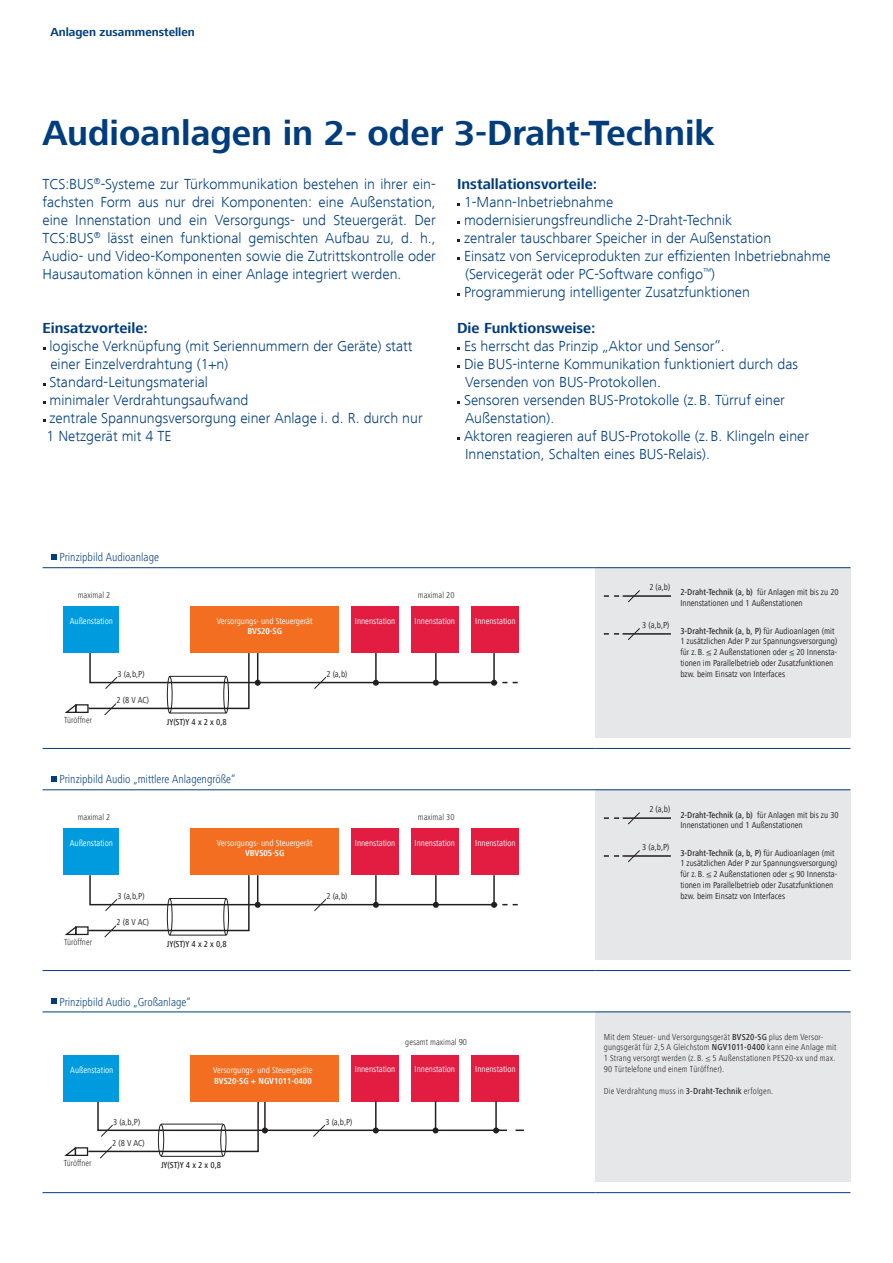
<style>
.page{position:relative;width:893px;height:1263px;background:#fff}
.page>*{position:absolute;margin:0;border:0;box-sizing:border-box;transform-origin:0 0}
.t1{font:700 36px "Frutiger Next LT";color:#013d7d}
.t2{font:300 15px/18px "Frutiger Next LT";color:#013d7d}
.t3{font:700 15px "Frutiger Next LT";color:#013d7d}
.t4{font:300 condensed 12px "Frutiger Next LT";color:#013d7d}
.t5{font:700 12px "Frutiger Next LT";color:#013d7d}
.t6{font:condensed 9px/10.8px "Frutiger Next LT";color:#231f20}
.t7{font:300 condensed 9px/10.8px "Frutiger Next LT";letter-spacing:.015em;color:#231f20}
.t8{font:condensed 9px "Frutiger Next LT";color:#fff}
.t9{font:500 condensed 9px "Frutiger Next LT";letter-spacing:-.005em;color:#231f20}
.t10{font:700 condensed 9px "Frutiger Next LT";color:#fff}
.s1{font-weight:500}
</style>
<div class="page">
<div style="left:595px;top:568px;width:255px;height:170px;background:#e6e7e9"></div>
<hr style="left:43px;top:567px;width:552px;height:1px;background:#013d7d">
<hr style="left:595px;top:567px;width:255px;height:1px;background:#013d7d">
<hr style="left:43px;top:748px;width:552px;height:1px;background:#013d7d">
<hr style="left:595px;top:748px;width:255px;height:1px;background:#013d7d">
<svg style="left:51px;top:554px;width:6px;height:6px"></svg>
<hr style="left:623px;top:595px;width:48px;height:2px;background:#231f20">
<svg style="left:628px;top:590px;width:12px;height:12px"></svg>
<svg style="left:604px;top:595px;width:15px;height:2px"></svg>
<hr style="left:622px;top:633px;width:49px;height:2px;background:#231f20">
<svg style="left:628px;top:628px;width:12px;height:12px"></svg>
<svg style="left:604px;top:633px;width:15px;height:2px"></svg>
<div style="left:75px;top:704px;width:14px;height:9px;border:1px solid #231f20"></div>
<svg style="left:65px;top:703px;width:13px;height:10px"></svg>
<svg style="left:87px;top:651px;width:431px;height:64px"></svg>
<div style="left:190px;top:606px;width:149px;height:47px;background:#f36e21"></div>
<div style="left:64px;top:606px;width:55px;height:47px;background:#009bde"></div>
<div style="left:351px;top:606px;width:48px;height:47px;background:#e31c41"></div>
<div style="left:411px;top:606px;width:47px;height:47px;background:#e31c41"></div>
<div style="left:472px;top:606px;width:47px;height:47px;background:#e31c41"></div>
<div style="left:595px;top:790px;width:255px;height:170px;background:#e6e7e9"></div>
<hr style="left:43px;top:789px;width:552px;height:1px;background:#013d7d">
<hr style="left:595px;top:789px;width:255px;height:1px;background:#013d7d">
<hr style="left:43px;top:970px;width:552px;height:1px;background:#013d7d">
<hr style="left:595px;top:970px;width:255px;height:1px;background:#013d7d">
<svg style="left:51px;top:776px;width:6px;height:6px"></svg>
<hr style="left:623px;top:817px;width:48px;height:2px;background:#231f20">
<svg style="left:628px;top:812px;width:12px;height:12px"></svg>
<svg style="left:604px;top:817px;width:15px;height:2px"></svg>
<hr style="left:622px;top:855px;width:49px;height:2px;background:#231f20">
<svg style="left:628px;top:850px;width:12px;height:12px"></svg>
<svg style="left:604px;top:855px;width:15px;height:2px"></svg>
<div style="left:75px;top:926px;width:14px;height:9px;border:1px solid #231f20"></div>
<svg style="left:65px;top:926px;width:13px;height:10px"></svg>
<svg style="left:87px;top:874px;width:431px;height:64px"></svg>
<div style="left:190px;top:828px;width:149px;height:47px;background:#f36e21"></div>
<div style="left:64px;top:828px;width:55px;height:47px;background:#009bde"></div>
<div style="left:351px;top:828px;width:48px;height:47px;background:#e31c41"></div>
<div style="left:351px;top:1054px;width:48px;height:47px;background:#e31c41"></div>
<div style="left:411px;top:828px;width:47px;height:47px;background:#e31c41"></div>
<div style="left:411px;top:1054px;width:47px;height:47px;background:#e31c41"></div>
<div style="left:472px;top:828px;width:47px;height:47px;background:#e31c41"></div>
<div style="left:472px;top:1054px;width:47px;height:47px;background:#e31c41"></div>
<div style="left:595px;top:1012px;width:255px;height:170px;background:#e6e7e9"></div>
<hr style="left:43px;top:1012px;width:552px;height:1px;background:#013d7d">
<hr style="left:595px;top:1012px;width:255px;height:1px;background:#013d7d">
<hr style="left:43px;top:1192px;width:552px;height:1px;background:#013d7d">
<hr style="left:595px;top:1192px;width:255px;height:1px;background:#013d7d">
<svg style="left:51px;top:998px;width:6px;height:6px"></svg>
<div style="left:75px;top:1147px;width:13px;height:9px;border:1px solid #231f20"></div>
<svg style="left:64px;top:1147px;width:13px;height:9px"></svg>
<svg style="left:87px;top:1096px;width:437px;height:62px"></svg>
<div style="left:221px;top:1124px;width:5px;height:32px;border:1px solid #231f20;border-radius:50%"></div>
<div style="left:158px;top:1124px;width:6px;height:32px;border:1px solid #231f20;border-radius:50%"></div>
<hr style="left:161px;top:1124px;width:62px;height:1px;background:#231f20">
<hr style="left:161px;top:1156px;width:62px;height:1px;background:#231f20">
<div style="left:190px;top:1054px;width:149px;height:47px;background:#f36e21"></div>
<div style="left:64px;top:1054px;width:55px;height:47px;background:#009bde"></div>
<p class="t5" style="left:50px;top:26px;width:146px">Anlagen zusammenstellen</p>
<h1 class="t1" style="left:43px;top:113px;width:674px">Audioanlagen in 2- oder 3-Draht-Technik</h1>
<p class="t2" style="left:43px;top:175px;width:395px;text-align:justify">TCS:BUS<sup>®</sup>-Systeme zur Türkommunikation bestehen in ihrer ein&shy;fachsten Form aus nur drei Komponenten: eine Außenstation, eine Innenstation und ein Versorgungs- und Steuergerät. Der TCS:BUS<sup>®</sup> lässt einen funktional gemischten Aufbau zu, d. h., Audio- und Video-Komponenten sowie die Zutrittskontrolle oder Hausautomation können in einer Anlage integriert werden.</p>
<p class="t3" style="left:43px;top:320px;width:107px">Einsatzvorteile:</p>
<p class="t2" style="left:47px;top:337px;width:378px">logische Verknüpfung (mit Seriennummern der Geräte) statt einer Einzelverdrahtung (1+n)<br>Standard-Leitungsmaterial<br>minimaler Verdrahtungsaufwand<br>zentrale Spannungsversorgung einer Anlage i. d. R. durch nur 1 Netzgerät mit 4 TE</p>
<p class="t3" style="left:457px;top:176px;width:142px">Installationsvorteile:</p>
<p class="t2" style="left:464px;top:193px;width:368px">1-Mann-Inbetriebnahme<br>modernisierungsfreundliche 2-Draht-Technik<br>zentraler tauschbarer Speicher in der Außenstation<br>Einsatz von Serviceprodukten zur effizienten Inbetriebnahme (Servicegerät oder PC-Software configo<sup>™</sup>)<br>Programmierung intelligenter Zusatzfunktionen</p>
<p class="t3" style="left:457px;top:320px;width:140px">Die Funktionsweise:</p>
<p class="t2" style="left:464px;top:337px;width:347px">Es herrscht das Prinzip „Aktor und Sensor”.<br>Die BUS-interne Kommunikation funktioniert durch das Versenden von BUS-Protokollen.<br>Sensoren versenden BUS-Protokolle (z.B. Türruf einer Außenstation).<br>Aktoren reagieren auf BUS-Protokolle (z.B. Klingeln einer Innenstation, Schalten eines BUS-Relais).</p>
<p class="t4" style="left:59px;top:551px;width:101px">Prinzipbild Audioanlage</p>
<p class="t7" style="left:78px;top:590px;width:34px">maximal 2</p>
<p class="t7" style="left:418px;top:590px;width:38px">maximal 20</p>
<p class="t8" style="left:70px;top:616px;width:45px">Außenstation</p>
<p class="t8" style="left:355px;top:616px;width:42px">Innenstation</p>
<p class="t8" style="left:415px;top:616px;width:42px">Innenstation</p>
<p class="t8" style="left:475px;top:616px;width:42px">Innenstation</p>
<p class="t8" style="left:217px;top:616px;width:97px">Versorgungs- und Steuergerät</p>
<p class="t10" style="left:247px;top:626px;width:36px">BVS20-SG</p>
<p class="t6" style="left:118px;top:668px;width:29px">3 (a,b,P)</p>
<p class="t6" style="left:326px;top:668px;width:22px">2 (a,b)</p>
<p class="t7" style="left:64px;top:715px;width:29px">Türöffner</p>
<p class="t6" style="left:117px;top:695px;width:34px">2 (8 V AC)</p>
<p class="t9" style="left:167px;top:717px;width:62px">JY(ST)Y 4 x 2 x 0,8</p>
<p class="t4" style="left:59px;top:773px;width:178px">Prinzipbild Audio „mittlere Anlagengröße“</p>
<p class="t7" style="left:78px;top:812px;width:34px">maximal 2</p>
<p class="t8" style="left:70px;top:838px;width:45px">Außenstation</p>
<p class="t8" style="left:355px;top:838px;width:42px">Innenstation</p>
<p class="t8" style="left:217px;top:838px;width:97px">Versorgungs- und Steuergerät</p>
<p class="t10" style="left:245px;top:848px;width:41px">VBVS05-SG</p>
<p class="t6" style="left:118px;top:890px;width:29px">3 (a,b,P)</p>
<p class="t6" style="left:326px;top:890px;width:22px">2 (a,b)</p>
<p class="t7" style="left:64px;top:937px;width:29px">Türöffner</p>
<p class="t6" style="left:117px;top:917px;width:34px">2 (8 V AC)</p>
<p class="t9" style="left:167px;top:939px;width:62px">JY(ST)Y 4 x 2 x 0,8</p>
<p class="t7" style="left:418px;top:812px;width:38px">maximal 30</p>
<p class="t8" style="left:415px;top:838px;width:42px">Innenstation</p>
<p class="t8" style="left:475px;top:838px;width:42px">Innenstation</p>
<p class="t4" style="left:59px;top:995px;width:133px">Prinzipbild Audio „Großanlage“</p>
<p class="t8" style="left:70px;top:1065px;width:45px">Außenstation</p>
<p class="t8" style="left:213px;top:1065px;width:101px">Versorgungs- und Steuergeräte</p>
<p class="t10" style="left:214px;top:1075px;width:99px">BVS20-SG + NGV1011-0400</p>
<p class="t8" style="left:355px;top:1064px;width:42px">Innenstation</p>
<p class="t7" style="left:405px;top:1037px;width:63px">gesamt maximal 90</p>
<p class="t8" style="left:415px;top:1064px;width:42px">Innenstation</p>
<p class="t8" style="left:475px;top:1064px;width:42px">Innenstation</p>
<p class="t7" style="left:64px;top:1158px;width:29px">Türöffner</p>
<p class="t6" style="left:113px;top:1116px;width:29px">3 (a,b,P)</p>
<p class="t6" style="left:325px;top:1116px;width:29px">3 (a,b,P)</p>
<p class="t6" style="left:112px;top:1138px;width:34px">2 (8 V AC)</p>
<p class="t9" style="left:161px;top:1160px;width:62px">JY(ST)Y 4 x 2 x 0,8</p>
<p class="t6" style="left:649px;top:582px;width:22px">2 (a,b)</p>
<p class="t6" style="left:642px;top:620px;width:29px">3 (a,b,P)</p>
<p class="t6" style="left:680px;top:587px;width:160px"><span class="s1">2-Draht-Technik (a, b)</span> für Anlagen mit bis zu 20<br>Innenstationen und 1 Außenstationen</p>
<p class="t6" style="left:680px;top:625px;width:158px"><span class="s1">3-Draht-Technik (a, b, P)</span> für Audioanlagen (mit 1 zusätzlichen Ader P zur Spannungsversorgung) für z. B. ≤ 2 Außenstationen oder ≤ 20 Innensta&shy;tionen im Parallelbetrieb oder Zusatzfunktionen bzw. beim Einsatz von Interfaces</p>
<p class="t6" style="left:649px;top:804px;width:22px">2 (a,b)</p>
<p class="t6" style="left:642px;top:842px;width:29px">3 (a,b,P)</p>
<p class="t6" style="left:680px;top:809px;width:160px"><span class="s1">2-Draht-Technik (a, b)</span> für Anlagen mit bis zu 30<br>Innenstationen und 1 Außenstationen</p>
<p class="t6" style="left:680px;top:847px;width:158px"><span class="s1">3-Draht-Technik (a, b, P)</span> für Audioanlagen (mit 1 zusätzlichen Ader P zur Spannungsversorgung) für z. B. ≤ 2 Außenstationen oder ≤ 90 Innensta&shy;tionen im Parallelbetrieb oder Zusatzfunktionen bzw. beim Einsatz von Interfaces</p>
<p class="t7" style="left:604px;top:1031px;width:234px">Mit dem Steuer- und Versorgungsgerät <span class="s1">BVS20-SG</span> plus dem Versor&shy;gungsgerät für 2,5 A Gleichstom <span class="s1">NGV1011-0400</span> kann eine Anlage mit 1 Strang versorgt werden (z.B. ≤ 5 Außenstationen PES20-xx und max.<br>90 Türtelefone und einem Türöffner).</p>
<p class="t7" style="left:604px;top:1085px;width:171px">Die Verdrahtung muss in <span class="s1">3-Draht-Technik</span> erfolgen.</p>
</div>
